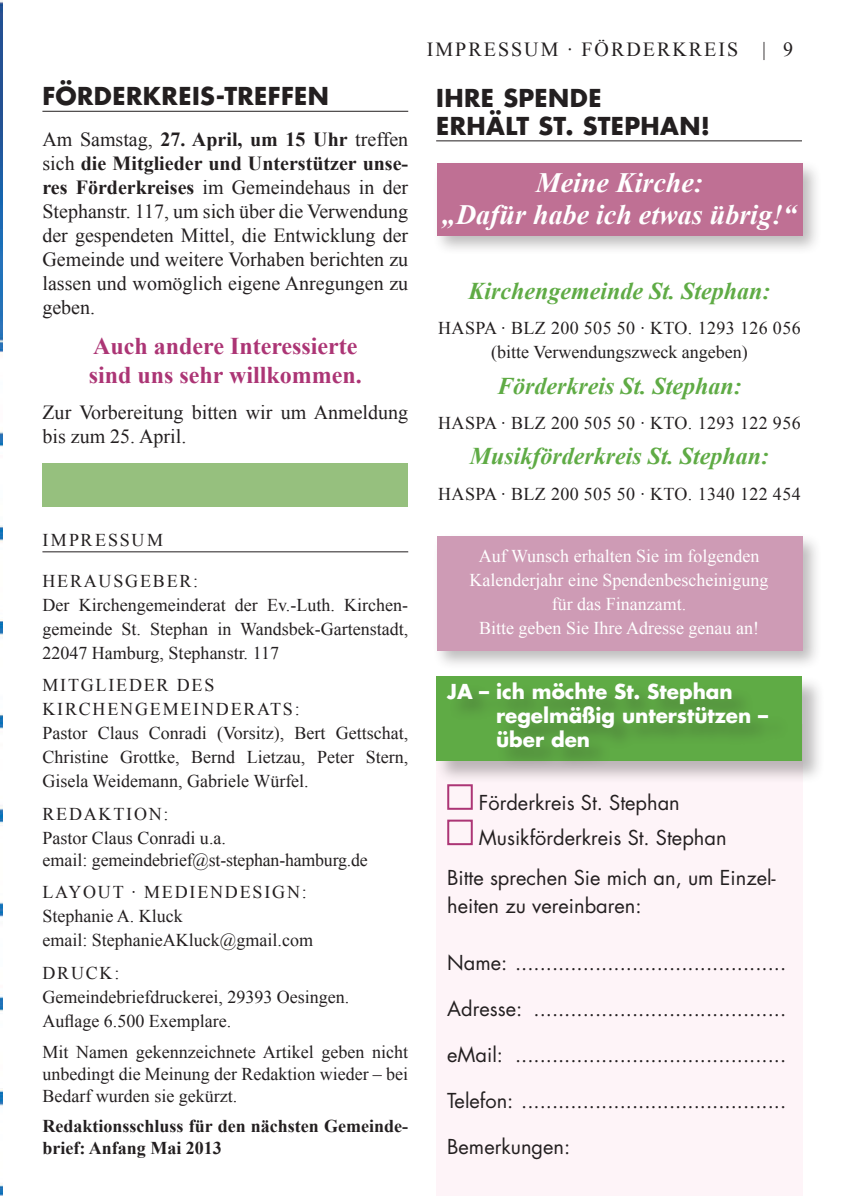
<style>
.page{position:relative;width:844px;height:1196px;background:#fff}
.page>*{position:absolute;margin:0;border:0;box-sizing:border-box;transform-origin:0 0}
.t1{font:italic 700 28px/32px "Times New Roman";color:#fff;text-align:center}
.t2{font:italic 700 24px "Times New Roman";color:#5fab45}
.t3{font:700 24px/28px "Futura";letter-spacing:.02em;color:#231f20}
.t4{font:700 24px/28.8px "Times New Roman";color:#ac3575}
.t5{font:20px/24px "Times New Roman";color:#231f20;text-align:justify}
.t6{font:20px/35.4px "Futura";color:#231f20}
.t7{font:700 20px/24px "Futura";color:#fff}
.t8{font:20px "Times New Roman";letter-spacing:.1em;color:#231f20}
.t9{font:18px/24px "Times New Roman";color:#231f20}
.t10{font:18px/24px "Times New Roman";color:#fff;text-align:center}
.t11{font:18px "Times New Roman";letter-spacing:.02em;color:#231f20}
.t12{font:700 18px/22px "Times New Roman";color:#231f20}
.s1{font-weight:700}
</style>
<div class="page">
<hr style="left:42px;top:551px;width:366px;height:1px;background:#231f20">
<img style="left:0;top:4px;width:3px;height:1188px">
<div style="left:432px;top:159px;width:390px;height:97px;background:#231f20;opacity:.3"></div>
<div style="left:436px;top:163px;width:366px;height:72px;background:#bf7094"></div>
<div style="left:432px;top:532px;width:390px;height:138px;background:#231f20;opacity:.3"></div>
<div style="left:436px;top:536px;width:366px;height:114px;background:#ce9bb5"></div>
<hr style="left:436px;top:140px;width:366px;height:1px;background:#231f20">
<hr style="left:42px;top:111px;width:366px;height:1px;background:#231f20">
<div style="left:436px;top:724px;width:366px;height:471px;background:#fef4f8"></div>
<div style="left:447px;top:784px;width:26px;height:25px;border:2px solid #ac3575"></div>
<div style="left:447px;top:819px;width:26px;height:26px;border:2px solid #ac3575"></div>
<div style="left:435px;top:675px;width:390px;height:109px;background:#231f20;opacity:.3"></div>
<div style="left:436px;top:676px;width:365px;height:84px;background:#5fab45"></div>
<div style="left:447px;top:682px;width:344px;height:88px;background:#231f20;opacity:.3"></div>
<div style="left:42px;top:462px;width:366px;height:44px;background:#96c07e"></div>
<svg style="left:0;top:0;width:3px;height:4px"></svg>
<svg style="left:0;top:1192px;width:3px;height:4px"></svg>
<p class="t3" style="left:42px;top:81px;width:288px">Förderkreis-Treffen</p>
<p class="t5" style="left:42px;top:127px;width:367px">Am Samstag, <span class="s1">27. April, um 15 Uhr</span> treffen sich <span class="s1">die Mitglieder und Unterstützer unse&shy;res Förderkreises</span> im Gemeindehaus in der Stephanstr. 117, um sich über die Verwendung der gespendeten Mittel, die Entwicklung der Gemeinde und weitere Vorhaben berichten zu lassen und womöglich eigene Anregungen zu geben.</p>
<p class="t4" style="left:89px;top:331px;width:274px">Auch andere Interessierte sind uns sehr willkommen.</p>
<p class="t5" style="left:42px;top:399px;width:367px">Zur Vorbereitung bitten wir um Anmeldung bis zum 25. April.</p>
<p class="t9" style="left:42px;top:527px;width:58px">Imp ress</p>
<p class="t9" style="left:132px;top:527px;width:31px">um</p>
<p class="t9" style="left:42px;top:568px;width:85px">Herausgebe</p>
<p class="t9" style="left:42px;top:568px;width:367px;text-indent:137px">r:<br>Der Kirchengemeinderat der Ev.-Luth. Kirchen&shy;gemeinde St. Stephan in Wandsbek-Gartenstadt,<br>22047 Hamburg, Stephanstr. 117</p>
<p class="t9" style="left:42px;top:672px;width:52px">Mitgliede</p>
<p class="t9" style="left:157px;top:672px;width:34px">r des</p>
<p class="t9" style="left:42px;top:696px;width:51px">Kirchengemeinde</p>
<p class="t9" style="left:42px;top:696px;width:367px;text-indent:201px">rats:<br>Pastor Claus Conradi (Vorsitz), Bert Gettschat, Christine Grottke, Bernd Lietzau, Peter Stern, Gisela Weidemann, Gabriele Würfel.</p>
<p class="t9" style="left:42px;top:801px;width:15px">Redak</p>
<p class="t9" style="left:42px;top:801px;width:185px;text-indent:71px">tion :<br>Pastor Claus Conradi u.a.</p>
<p class="t9" style="left:42px;top:843px;width:327px;line-height:32.6px">email: gemeindebrief@st-stephan-hamburg.de<br>Layout · Medien</p>
<p class="t9" style="left:225px;top:880px;width:28px">Design</p>
<p class="t9" style="left:302px;top:880px;width:7px">:</p>
<p class="t9" style="left:42px;top:904px;width:272px">Stephanie A. Kluck<br>email: StephanieAKluck@gmail.com</p>
<p class="t9" style="left:42px;top:960px;width:308px">Druck:<br>Gemeindebriefdruckerei, 29393 Oesingen.<br>Auflage 6.500 Exemplare.</p>
<p class="t9" style="left:42px;top:1040px;width:367px;line-height:22px;text-align:justify">Mit Namen gekennzeichnete Artikel geben nicht unbedingt die Meinung der Redaktion wieder – bei Bedarf wurden sie gekürzt.</p>
<p class="t12" style="left:42px;top:1114px;width:367px">Redaktionsschluss für den nächsten Gemeinde&shy;brief: Anfang Mai 2013</p>
<p class="t5" style="left:427px;top:37px;width:71px">Impress</p>
<p class="t8" style="left:524px;top:36px;width:190px">um · Fö rderkreis</p>
<p class="t5" style="left:762px;top:37px;width:32px">| 9</p>
<p class="t3" style="left:436px;top:83px;width:275px">Ihre Spende<br>erhält St. Stephan!</p>
<p class="t1" style="left:442px;top:166px;width:356px">Meine Kirche:<br>„Dafür habe ich etwas übrig!“</p>
<p class="t2" style="left:468px;top:274px;width:304px">Kirchengemeinde St. Stephan:</p>
<p class="t9" style="left:438px;top:316px;width:364px;text-align:center">HASPA · BLZ 200 505 50 · Kto. 1293 126 056 (bitte Verwendungszweck angeben)</p>
<p class="t2" style="left:497px;top:369px;width:246px">Förderkreis St. Stephan:</p>
<p class="t11" style="left:438px;top:411px;width:364px">HASPA · BLZ 200 505 50 · Kto. 1293 122 956</p>
<p class="t2" style="left:470px;top:439px;width:301px">Musikförderkreis St. Stephan:</p>
<p class="t11" style="left:438px;top:481px;width:364px">HASPA · BLZ 200 505 50 · Kto. 1340 122 454</p>
<p class="t10" style="left:469px;top:543px;width:300px">Auf Wunsch erhalten Sie im folgenden Kalenderjahr eine Spendenbescheinigung für das Finanzamt.<br>Bitte geben Sie Ihre Adresse genau an!</p>
<p class="t7" style="left:496px;top:678px;width:274px;text-indent:-49px">JA – ich möchte St. Stephan regelmäßig unterstützen – über den</p>
<p class="t6" style="left:479px;top:784px;width:249px">Förderkreis St. Stephan<br>Musikförderkreis St. Stephan</p>
<p class="t6" style="left:447px;top:862px;width:330px;line-height:28px">Bitte sprechen Sie mich an, um Einzel&shy;heiten zu vereinbaren:</p>
<p class="t6" style="left:447px;top:944px;width:340px">Name: ............................................</p>
<p class="t6" style="left:447px;top:990px;width:340px">Adresse: .........................................</p>
<p class="t6" style="left:447px;top:1036px;width:340px">eMail: ............................................</p>
<p class="t6" style="left:447px;top:1082px;width:340px">Telefon: ...........................................</p>
<p class="t6" style="left:447px;top:1128px;width:125px">Bemerkungen:</p>
</div>
